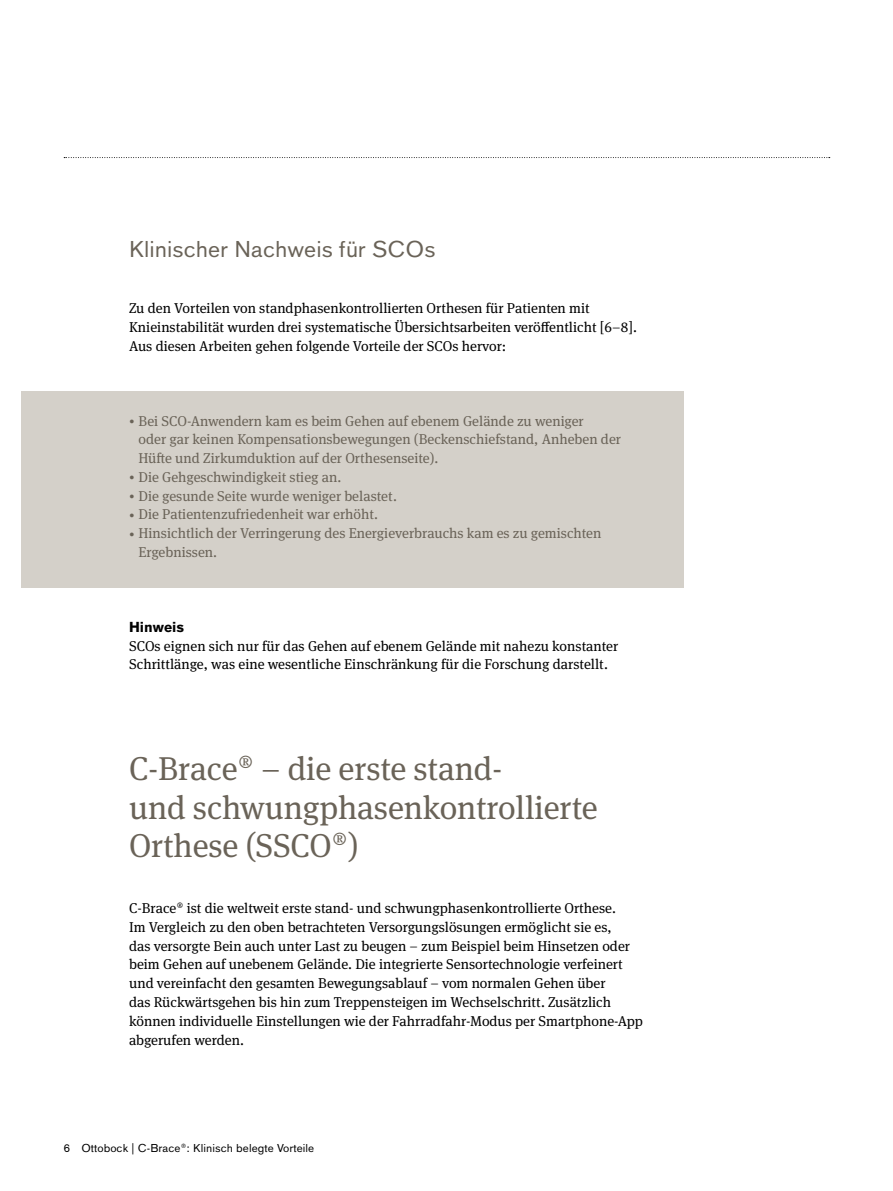
<style>
.page{position:relative;width:893px;height:1191px;background:#fff}
.page>*{position:absolute;margin:0;border:0;box-sizing:border-box;transform-origin:0 0}
.t1{font:33px/38.2px "OBO Serif";letter-spacing:-.005em;color:#6a6358}
.t2{font:22.5px "OBO Sans";color:#6a6358}
.t3{font:14.25px/18.8px "OBO Serif";color:#000}
.t4{font:14.25px/18.8px "OBO Serif";color:#6a6358}
.t5{font:700 14.25px "OBO Sans";color:#000}
.t6{font:11.25px "OBO Sans";letter-spacing:.005em;color:#000}
.s1{font-size:10.65px}
</style>
<div class="page">
<div style="left:21px;top:391px;width:663px;height:197px;background:#d4d0c9"></div>
<svg style="left:64px;top:157px;width:766px;height:1px"></svg>
<h2 class="t2" style="left:129px;top:236px;width:308px">Klinischer Nachweis für SCOs</h2>
<p class="t3" style="left:129px;top:299px;width:509px">Zu den Vorteilen von standphasenkontrollierten Orthesen für Patienten mit<br>Knieinstabilität wurden drei systematische Übersichtsarbeiten veröffentlicht [6–8].<br>Aus diesen Arbeiten gehen folgende Vorteile der SCOs hervor:</p>
<p class="t4" style="left:138px;top:411px;width:484px;text-indent:-9px"><span class="s1">•</span> Bei SCO-Anwendern kam es beim Gehen auf ebenem Gelände zu weniger<br>oder gar keinen Kompensationsbewegungen (Beckenschiefstand, Anheben der<br>Hüfte und Zirkumduktion auf der Orthesenseite).</p>
<p class="t4" style="left:129px;top:467px;width:214px"><span class="s1">•</span> Die Gehgeschwindigkeit stieg an.</p>
<p class="t4" style="left:129px;top:486px;width:269px"><span class="s1">•</span> Die gesunde Seite wurde weniger belastet.</p>
<p class="t4" style="left:129px;top:505px;width:251px"><span class="s1">•</span> Die Patientenzufriedenheit war erhöht.</p>
<p class="t4" style="left:138px;top:524px;width:464px;text-indent:-9px"><span class="s1">•</span> Hinsichtlich der Verringerung des Energieverbrauchs kam es zu gemischten<br>Ergebnissen.</p>
<p class="t5" style="left:129px;top:618px;width:57px">Hinweis</p>
<p class="t3" style="left:129px;top:636px;width:491px">SCOs eignen sich nur für das Gehen auf ebenem Gelände mit nahezu konstanter<br>Schrittlänge, was eine wesentliche Einschränkung für die Forschung darstellt.</p>
<h1 class="t1" style="left:129px;top:750px;width:470px">C-Brace® – die erste stand-<br>und schwungphasenkontrollierte<br>Orthese (SSCO®)</h1>
<p class="t3" style="left:129px;top:899px;width:515px">C-Brace® ist die weltweit erste stand- und schwungphasenkontrollierte Orthese.<br>Im Vergleich zu den oben betrachteten Versorgungslösungen ermöglicht sie es,<br>das versorgte Bein auch unter Last zu beugen – zum Beispiel beim Hinsetzen oder beim Gehen auf unebenem Gelände. Die integrierte Sensortechnologie verfeinert und vereinfacht den gesamten Bewegungsablauf – vom normalen Gehen über<br>das Rückwärtsgehen bis hin zum Treppensteigen im Wechselschritt. Zusätzlich können individuelle Einstellungen wie der Fahrradfahr-Modus per Smartphone-App abgerufen werden.</p>
<p class="t6" style="left:64px;top:1141px;width:252px">6 Ottobock | C-Brace®: Klinisch belegte Vorteile</p>
</div>
